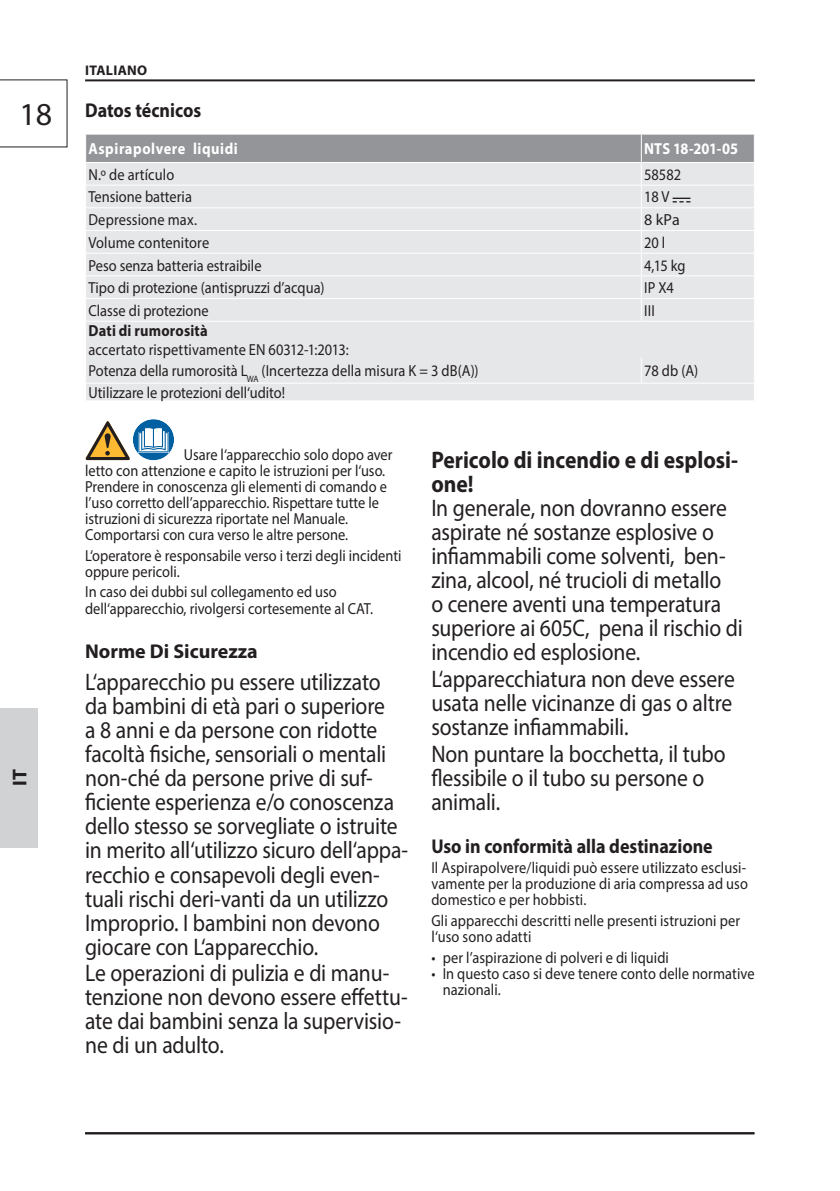
<style>
.page{position:relative;width:840px;height:1191px;background:#fff}
.page>*{position:absolute;margin:0;border:0;box-sizing:border-box;transform-origin:0 0}
.t1{font:32px "Myriad Pro";color:#231f20}
.t2{font:24px/24px "Myriad Pro";letter-spacing:-.01em;color:#231f20;scale:.9 1}
.t3{font:700 24px/24px "Myriad Pro";color:#231f20;scale:.9 1}
.t4{font:700 20px "Myriad Pro";color:#231f20;scale:.9 1}
.t5{font:700 20px "Myriad Pro";color:#231f20}
.t6{font:16px/16px "Myriad Pro";color:#231f20;scale:.9 1}
.t7{font:700 16px "Myriad Pro";letter-spacing:.04em;color:#fff;scale:.9 1}
.t8{font:700 16px "Myriad Pro";letter-spacing:.015em;color:#231f20;scale:.9 1}
.t9{font:700 16px "Myriad Pro";letter-spacing:.01em;color:#fff;scale:.9 1}
.t10{font:16px "Myriad Pro";color:#231f20}
.t11{font:700 14px "Myriad Pro";letter-spacing:.02em;color:#231f20}
</style>
<div class="page">
<hr style="left:85px;top:1132px;width:669px;height:2px;background:#231f20">
<hr style="left:85px;top:79px;width:669px;height:2px;background:#231f20">
<svg style="left:0;top:79px;width:68px;height:69px"></svg>
<div style="left:0;top:708px;width:38px;height:138px;background:#d1d2d4"></div>
<div style="left:86px;top:322px;width:667px;height:78px;background:#e6e7e9"></div>
<svg style="left:640px;top:358px;width:1px;height:25px"></svg>
<hr style="left:85px;top:383px;width:556px;height:1px;background:#fff">
<hr style="left:641px;top:383px;width:113px;height:1px;background:#fff">
<svg style="left:753px;top:358px;width:1px;height:42px"></svg>
<svg style="left:85px;top:134px;width:669px;height:187px;background:#dadcde"></svg>
<div style="left:133px;top:419px;width:41px;height:41px;background:#0160a1;border-radius:50%"></div>
<svg style="left:138px;top:427px;width:30px;height:25px"></svg>
<svg style="left:86px;top:421px;width:44px;height:39px"></svg>
<h1 class="t1" style="left:19px;top:95px;width:34px">18</h1>
<p class="t5" style="left:7px;top:786px;width:19px;rotate:-90deg">IT</p>
<p class="t11" style="left:85px;top:61px;width:63px">ITALIANO</p>
<p class="t4" style="left:85px;top:97px;width:130px">Datos técnicos</p>
<p class="t7" style="left:88px;top:138px;width:167px">Aspirapolvere liquidi</p>
<p class="t9" style="left:643px;top:138px;width:106px">NTS 18-201-05</p>
<p class="t6" style="left:88px;top:166px;width:97px">N.º de artículo</p>
<p class="t6" style="left:643px;top:166px;width:43px">58582</p>
<p class="t6" style="left:88px;top:189px;width:116px">Tensione batteria</p>
<p class="t6" style="left:643px;top:189px;width:30px">18 V</p>
<p class="t6" style="left:88px;top:211px;width:122px">Depressione max.</p>
<p class="t10" style="left:643px;top:210px;width:37px">8 kPa</p>
<p class="t6" style="left:88px;top:234px;width:136px">Volume contenitore</p>
<p class="t6" style="left:643px;top:234px;width:25px">20 l</p>
<p class="t6" style="left:88px;top:257px;width:194px">Peso senza batteria estraibile</p>
<p class="t6" style="left:643px;top:257px;width:48px">4,15 kg</p>
<p class="t6" style="left:88px;top:279px;width:264px">Tipo di protezione (antispruzzi d’acqua)</p>
<p class="t6" style="left:643px;top:279px;width:34px">IP X4</p>
<p class="t6" style="left:88px;top:302px;width:135px">Classe di protezione</p>
<p class="t6" style="left:643px;top:302px;width:13px">III</p>
<p class="t8" style="left:88px;top:320px;width:134px">Dati di rumorosità</p>
<p class="t6" style="left:88px;top:338px;width:434px;line-height:21.6px">accertato rispettivamente EN 60312-1:2013:<br>Potenza della rumorosità L<sub>WA</sub> (Incertezza della misura K = 3 dB(A))</p>
<p class="t6" style="left:643px;top:363px;width:62px">78 db (A)</p>
<p class="t6" style="left:88px;top:384px;width:220px">Utilizzare le protezioni dell‘udito!</p>
<p class="t6" style="left:85px;top:447px;width:343px;text-indent:99px">Usare l‘apparecchio solo dopo aver letto con attenzione e capito le istruzioni per l‘uso.<br>Prendere in conoscenza gli elementi di comando e l’uso corretto dell’apparecchio. Rispettare tutte le istruzioni di sicurezza riportate nel Manuale.<br>Comportarsi con cura verso le altre persone.</p>
<p class="t6" style="left:85px;top:547px;width:353px">L‘operatore è responsabile verso i terzi degli incidenti oppure pericoli.</p>
<p class="t6" style="left:85px;top:584px;width:321px">In caso dei dubbi sul collegamento ed uso dell‘apparecchio, rivolgersi cortesemente al CAT.</p>
<p class="t5" style="left:85px;top:638px;width:174px">Norme Di Sicurezza</p>
<p class="t2" style="left:85px;top:670px;width:360px">L‘apparecchio pu essere utilizzato da bambini di età pari o superiore<br>a 8 anni e da persone con ridotte facoltà fisiche, sensoriali o mentali non-ché da persone prive di suf&shy;ficiente esperienza e/o conoscenza dello stesso se sorvegliate o istruite in merito all‘utilizzo sicuro dell‘appa&shy;recchio e consapevoli degli even&shy;tuali rischi deri-vanti da un utilizzo Improprio. I bambini non devono giocare con L‘apparecchio.</p>
<h2 class="t2" style="left:85px;top:961px;width:360px">Le operazioni di pulizia e di manu&shy;tenzione non devono essere effettu&shy;ate dai bambini senza la supervisio&shy;ne di un adulto.</h2>
<h2 class="t3" style="left:431px;top:447px;width:342px">Pericolo di incendio e di esplosi&shy;one!</h2>
<h2 class="t2" style="left:431px;top:496px;width:347px">In generale, non dovranno essere aspirate né sostanze esplosive o infiammabili come solventi, ben&shy;zina, alcool, né trucioli di metallo<br>o cenere aventi una temperatura superiore ai 605C, pena il rischio di incendio ed esplosione.</h2>
<h2 class="t2" style="left:431px;top:667px;width:338px;text-align:justify">L‘apparecchiatura non deve essere usata nelle vicinanze di gas o altre sostanze infiammabili.</h2>
<h2 class="t2" style="left:431px;top:741px;width:328px">Non puntare la bocchetta, il tubo flessibile o il tubo su persone o animali.</h2>
<p class="t4" style="left:431px;top:833px;width:314px">Uso in conformità alla destinazione</p>
<p class="t6" style="left:431px;top:859px;width:353px;text-align:justify">Il Aspirapolvere/liquidi può essere utilizzato esclusi&shy;vamente per la produzione di aria compressa ad uso domestico e per hobbisti.</p>
<p class="t6" style="left:431px;top:912px;width:344px">Gli apparecchi descritti nelle presenti istruzioni per l‘uso sono adatti</p>
<p class="t6" style="left:431px;top:949px;width:265px">• per l’aspirazione di polveri e di liquidi</p>
<p class="t6" style="left:442px;top:965px;width:348px;text-indent:-11px">• In questo caso si deve tenere conto delle normative nazionali.</p>
</div>
